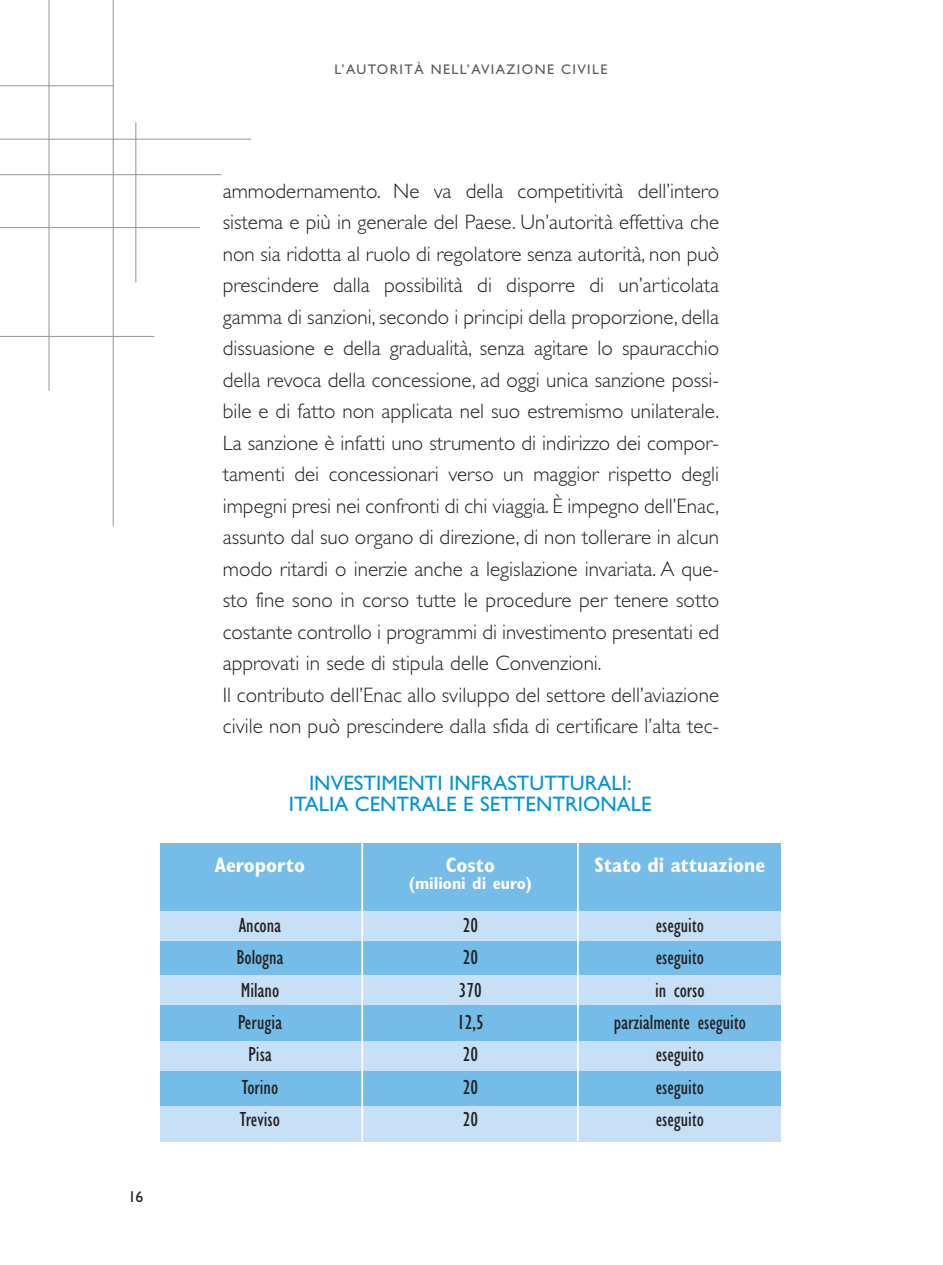
<style>
.page{position:relative;width:943px;height:1265px;background:#fff}
.page>*{position:absolute;margin:0;border:0;box-sizing:border-box;transform-origin:0 0}
.t1{font:300 21px/31.5px "Gill Sans";color:#231f20}
.t2{font:condensed 21px "Gill Sans";color:#231f20}
.t3{font:21px/21px "Gill Sans";color:#0093d8;text-align:center}
.t4{font:700 condensed 21px "Gill Sans";color:#fff}
.t5{font:700 condensed 17.5px "Gill Sans";color:#fff}
.t6{font:15.75px "Gill Sans";color:#231f20}
.t7{font:14px "Gill Sans";letter-spacing:.1em;color:#58595b}
</style>
<div class="page">
<div style="left:160px;top:843px;width:620px;height:299px;background:#75bce8"></div>
<div style="left:160px;top:1107px;width:620px;height:35px;background:#c7e0f5"></div>
<hr style="left:113px;top:1px;width:1px;height:525px;background:#939598">
<hr style="left:135px;top:122px;width:1px;height:160px;background:#939598">
<hr style="left:0;top:227px;width:200px;height:1px;background:#939598">
<hr style="left:0;top:336px;width:154px;height:1px;background:#939598">
<hr style="left:0;top:174px;width:221px;height:1px;background:#939598">
<hr style="left:0;top:139px;width:251px;height:1px;background:#939598">
<hr style="left:0;top:85px;width:113px;height:1px;background:#939598">
<hr style="left:49px;top:1px;width:1px;height:390px;background:#939598">
<div style="left:160px;top:1041px;width:620px;height:30px;background:#c7e0f5"></div>
<div style="left:160px;top:975px;width:620px;height:30px;background:#c7e0f5"></div>
<div style="left:160px;top:911px;width:620px;height:29px;background:#c7e0f5"></div>
<hr style="left:361px;top:841px;width:2px;height:301px;background:#fff">
<hr style="left:577px;top:841px;width:1px;height:301px;background:#fff">
<p class="t6" style="left:128px;top:1191px;width:16px">16</p>
<p class="t7" style="left:334px;top:64px;width:274px">L’AUTORITÀ NELL’AVIAZIONE CIVILE</p>
<p class="t1" style="left:223px;top:177px;width:498px">ammodernamento. Ne va della competitività dell’intero sistema e più in generale del Paese. Un’autorità effettiva che non sia ridotta al ruolo di regolatore senza autorità, non può prescindere dalla possibilità di disporre di un’articolata gamma di sanzioni, secondo i principi della proporzione, della dissuasione e della gradualità, senza agitare lo spauracchio della revoca della concessione, ad oggi unica sanzione possi&shy;bile e di fatto non applicata nel suo estremismo unilaterale.<br>La sanzione è infatti uno strumento di indirizzo dei compor&shy;tamenti dei concessionari verso un maggior rispetto degli impegni presi nei confronti di chi viaggia. È impegno dell’Enac, assunto dal suo organo di direzione, di non tollerare in alcun modo ritardi o inerzie anche a legislazione invariata. A que&shy;sto fine sono in corso tutte le procedure per tenere sotto costante controllo i programmi di investimento presentati ed approvati in sede di stipula delle Convenzioni.<br>Il contributo dell’Enac allo sviluppo del settore dell’aviazione civile non può prescindere dalla sfida di certificare l’alta tec-</p>
<p class="t3" style="left:289px;top:775px;width:364px">INVESTIMENTI INFRASTUTTURALI:<br>ITALIA CENTRALE E SETTENTRIONALE</p>
<p class="t4" style="left:215px;top:857px;width:92px">Aeroporto</p>
<p class="t4" style="left:445px;top:857px;width:51px">Costo</p>
<p class="t4" style="left:594px;top:857px;width:172px">Stato di attuazione</p>
<p class="t5" style="left:409px;top:877px;width:125px">(milioni di euro)</p>
<p class="t2" style="left:239px;top:918px;width:44px">Ancona</p>
<p class="t2" style="left:463px;top:918px;width:17px">20</p>
<p class="t2" style="left:655px;top:918px;width:50px">eseguito</p>
<p class="t2" style="left:236px;top:950px;width:49px">Bologna</p>
<p class="t2" style="left:463px;top:950px;width:17px">20</p>
<p class="t2" style="left:655px;top:950px;width:50px">eseguito</p>
<p class="t2" style="left:241px;top:982px;width:40px">Milano</p>
<p class="t2" style="left:459px;top:982px;width:24px">370</p>
<p class="t2" style="left:655px;top:982px;width:51px">in corso</p>
<p class="t2" style="left:238px;top:1015px;width:46px">Perugia</p>
<p class="t2" style="left:457px;top:1015px;width:28px">12,5</p>
<p class="t2" style="left:613px;top:1015px;width:134px">parzialmente eseguito</p>
<p class="t2" style="left:248px;top:1047px;width:25px">Pisa</p>
<p class="t2" style="left:463px;top:1047px;width:17px">20</p>
<p class="t2" style="left:655px;top:1047px;width:50px">eseguito</p>
<p class="t2" style="left:242px;top:1079px;width:38px">Torino</p>
<p class="t2" style="left:463px;top:1079px;width:17px">20</p>
<p class="t2" style="left:655px;top:1079px;width:50px">eseguito</p>
<p class="t2" style="left:240px;top:1112px;width:42px">Treviso</p>
<p class="t2" style="left:463px;top:1112px;width:17px">20</p>
<p class="t2" style="left:655px;top:1112px;width:50px">eseguito</p>
</div>
